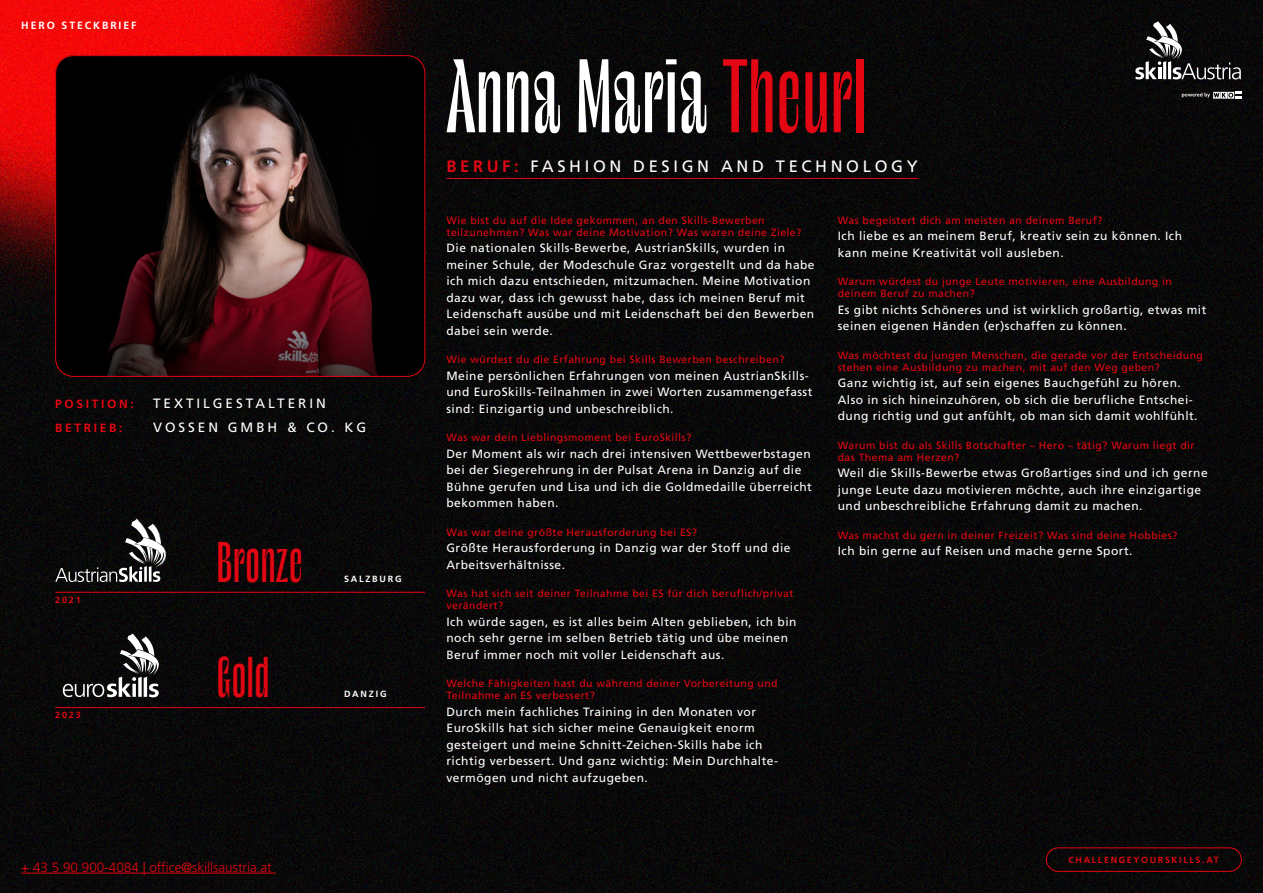
<style>
.page{position:relative;width:1263px;height:893px;background:#fff}
.page>*{position:absolute;margin:0;border:0;box-sizing:border-box;transform-origin:0 0}
.t1{font:90px "Le Murmure";color:#fff}
.t2{font:49.5px "Le Murmure";color:#e30613}
.t3{font:16.5px "Frutiger LT Pro";letter-spacing:.22em;color:#fff}
.t4{font:300 13.5px "Frutiger LT Pro";color:#e30613}
.t5{font:13.5px "Frutiger LT Pro";letter-spacing:.22em;color:#fff}
.t6{font:12px/16.5px "Frutiger LT Pro";letter-spacing:.04em;color:#fff}
.t7{font:700 12px "Frutiger LT Pro";letter-spacing:.22em;color:#e30613}
.t8{font:10.5px/12px "Frutiger LT Pro";letter-spacing:.04em;color:#e30613}
.t9{font:700 10.5px "Frutiger LT Pro";letter-spacing:.18em;color:#fff}
.t10{font:700 9px "Frutiger LT Pro";letter-spacing:.18em;color:#e30613}
.t11{font:700 9px "Frutiger LT Pro";letter-spacing:.2em;color:#fff}
.s1{color:#e30613}
.s2{font-weight:700;color:#e30613}
</style>
<div class="page">
<img style="left:0;top:0;width:1263px;height:893px">
<div style="left:1046px;top:847px;width:196px;height:25px;border:1px solid #e30613;border-radius:12px"></div>
<svg style="left:1135px;top:21px;width:106px;height:58px;background:#363536"></svg>
<svg style="left:1182px;top:92px;width:60px;height:7px"></svg>
<hr style="left:21px;top:873px;width:254px;height:1px;background:#e30613">
<img style="left:55px;top:55px;width:370px;height:322px">
<div style="left:55px;top:55px;width:370px;height:322px;border:1px solid #e30613;border-radius:18px"></div>
<hr style="left:446px;top:178px;width:472px;height:1px;background:#e30613">
<svg style="left:55px;top:518px;width:113px;height:64px;background:#323132"></svg>
<hr style="left:55px;top:592px;width:370px;height:1px;background:#e30613">
<svg style="left:63px;top:634px;width:110px;height:63px;background:#353535"></svg>
<hr style="left:55px;top:707px;width:370px;height:1px;background:#e30613">
<p class="t9" style="left:21px;top:19px;width:117px">HERO STECKBRIEF</p>
<p class="t7" style="left:55px;top:397px;width:80px">POSITION:</p>
<p class="t5" style="left:153px;top:395px;width:174px">TEXTILGESTALTERIN</p>
<p class="t7" style="left:55px;top:421px;width:69px">BETRIEB:</p>
<p class="t5" style="left:153px;top:419px;width:215px">VOSSEN GMBH &amp; CO. KG</p>
<p class="t10" style="left:55px;top:594px;width:27px">2021</p>
<p class="t10" style="left:55px;top:710px;width:27px">2023</p>
<h2 class="t2" style="left:217px;top:532px;width:88px">Bronze</h2>
<h2 class="t2" style="left:217px;top:647px;width:54px">Gold</h2>
<p class="t11" style="left:344px;top:573px;width:59px">SALZBURG</p>
<p class="t11" style="left:344px;top:689px;width:44px">DANZIG</p>
<p class="t4" style="left:21px;top:859px;width:252px">+ 43 5 90 900-4084 | office@skillsaustria.at</p>
<h1 class="t1" style="left:446px;top:41px;width:422px">Anna Maria <span class="s1">Theurl</span></h1>
<h3 class="t3" style="left:446px;top:156px;width:473px"><span class="s2">BERUF:</span> FASHION DESIGN AND TECHNOLOGY</h3>
<p class="t8" style="left:446px;top:214px;width:356px">Wie bist du auf die Idee gekommen, an den Skills-Bewerben teilzunehmen? Was war deine Motivation? Was waren deine Ziele?</p>
<p class="t6" style="left:446px;top:240px;width:370px">Die nationalen Skills-Bewerbe, AustrianSkills, wurden in meiner Schule, der Modeschule Graz vorgestellt und da habe ich mich dazu entschieden, mitzumachen. Meine Motivation dazu war, dass ich gewusst habe, dass ich meinen Beruf mit Leidenschaft ausübe und mit Leidenschaft bei den Bewerben dabei sein werde.</p>
<p class="t8" style="left:446px;top:354px;width:339px">Wie würdest du die Erfahrung bei Skills Bewerben beschreiben?</p>
<p class="t6" style="left:446px;top:368px;width:367px">Meine persönlichen Erfahrungen von meinen AustrianSkills&shy;und EuroSkills-Teilnahmen in zwei Worten zusammengefasst sind: Einzigartig und unbeschreiblich.</p>
<p class="t8" style="left:446px;top:432px;width:246px">Was war dein Lieblingsmoment bei EuroSkills?</p>
<p class="t6" style="left:446px;top:446px;width:367px">Der Moment als wir nach drei intensiven Wettbewerbstagen bei der Siegerehrung in der Pulsat Arena in Danzig auf die Bühne gerufen und Lisa und ich die Goldmedaille überreicht bekommen haben.</p>
<p class="t8" style="left:446px;top:526px;width:252px">Was war deine größte Herausforderung bei ES?</p>
<p class="t6" style="left:446px;top:540px;width:345px">Größte Herausforderung in Danzig war der Stoff und die<br>Arbeitsverhältnisse.</p>
<p class="t8" style="left:446px;top:588px;width:349px">Was hat sich seit deiner Teilnahme bei ES für dich beruflich/privat verändert?</p>
<p class="t6" style="left:446px;top:614px;width:351px">Ich würde sagen, es ist alles beim Alten geblieben, ich bin noch sehr gerne im selben Betrieb tätig und übe meinen<br>Beruf immer noch mit voller Leidenschaft aus.</p>
<p class="t8" style="left:446px;top:678px;width:333px">Welche Fähigkeiten hast du während deiner Vorbereitung und<br>Teilnahme an ES verbessert?</p>
<p class="t6" style="left:446px;top:704px;width:332px">Durch mein fachliches Training in den Monaten vor EuroSkills hat sich sicher meine Genauigkeit enorm gesteigert und meine Schnitt-Zeichen-Skills habe ich richtig verbessert. Und ganz wichtig: Mein Durchhalte&shy;vermögen und nicht aufzugeben.</p>
<p class="t8" style="left:838px;top:214px;width:266px">Was begeistert dich am meisten an deinem Beruf?</p>
<p class="t6" style="left:838px;top:228px;width:346px">Ich liebe es an meinem Beruf, kreativ sein zu können. Ich kann meine Kreativität voll ausleben.</p>
<p class="t8" style="left:838px;top:276px;width:335px">Warum würdest du junge Leute motivieren, eine Ausbildung in deinem Beruf zu machen?</p>
<p class="t6" style="left:838px;top:302px;width:370px">Es gibt nichts Schöneres und ist wirklich großartig, etwas mit seinen eigenen Händen (er)schaffen zu können.</p>
<p class="t8" style="left:838px;top:349px;width:367px">Was möchtest du jungen Menschen, die gerade vor der Entscheidung stehen eine Ausbildung zu machen, mit auf den Weg geben?</p>
<p class="t6" style="left:838px;top:375px;width:361px">Ganz wichtig ist, auf sein eigenes Bauchgefühl zu hören.<br>Also in sich hineinzuhören, ob sich die berufliche Entschei&shy;dung richtig und gut anfühlt, ob man sich damit wohlfühlt.</p>
<p class="t8" style="left:838px;top:439px;width:358px">Warum bist du als Skills Botschafter – Hero – tätig? Warum liegt dir das Thema am Herzen?</p>
<p class="t6" style="left:838px;top:465px;width:371px">Weil die Skills-Bewerbe etwas Großartiges sind und ich gerne junge Leute dazu motivieren möchte, auch ihre einzigartige und unbeschreibliche Erfahrung damit zu machen.</p>
<p class="t8" style="left:838px;top:529px;width:341px">Was machst du gern in deiner Freizeit? Was sind deine Hobbies?</p>
<p class="t6" style="left:838px;top:543px;width:296px">Ich bin gerne auf Reisen und mache gerne Sport.</p>
<p class="t10" style="left:1068px;top:854px;width:152px">CHALLENGEYOURSKILLS.AT</p>
</div>
